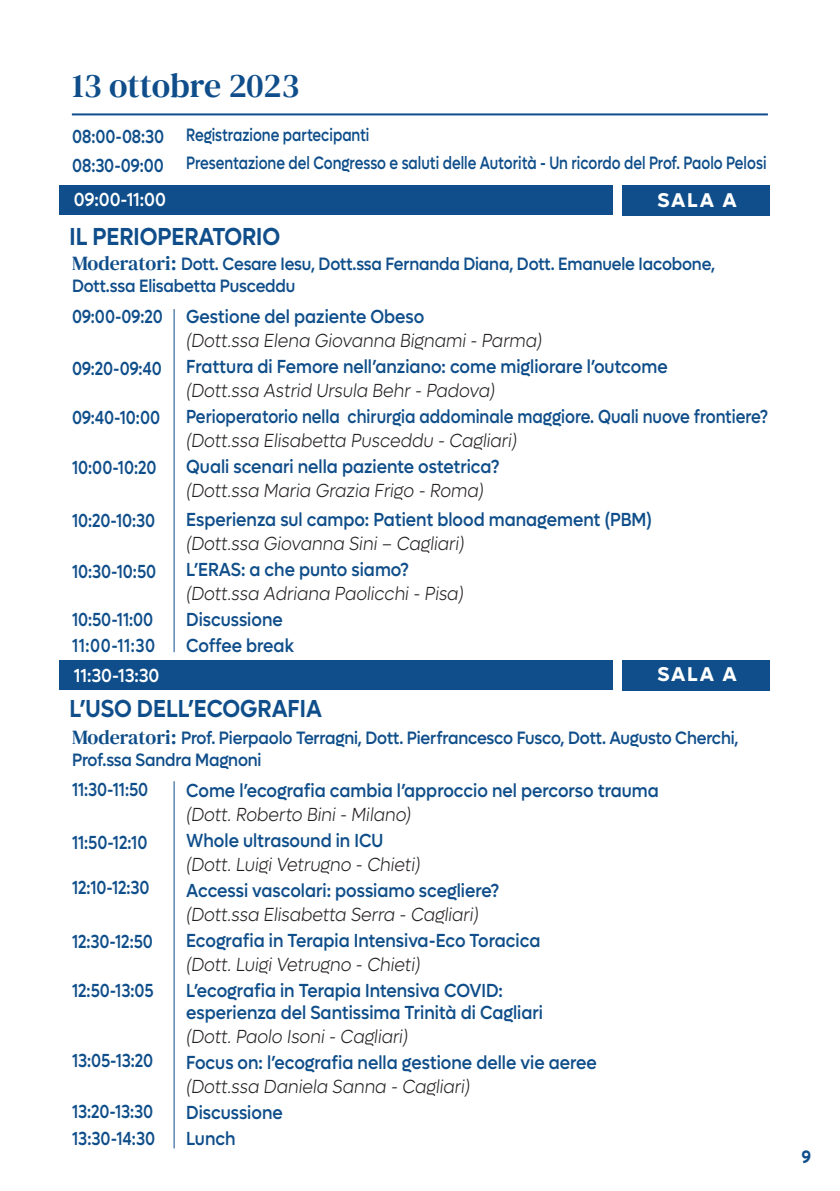
<style>
.page{position:relative;width:840px;height:1191px;background:#fff}
.page>*{position:absolute;margin:0;border:0;box-sizing:border-box;transform-origin:0 0}
.t1{font:34px "DM Serif Text";color:#0f4e8a}
.t2{font:600 24.8px "Lufga";color:#0f4e8a;scale:.9 1}
.t3{font:700 20px "Lufga";letter-spacing:.09em;color:#fff}
.t4{font:500 19px/26px "Lufga";color:#0f4e8a;scale:.9 1}
.t5{font:italic 300 19px "Lufga";color:#231f20;scale:.9 1}
.t6{font:500 19px/29.2px "Lufga";color:#0f4e8a;scale:.83 1}
.t7{font:500 19px "Lufga";color:#0f4e8a;scale:.85 1}
.t8{font:500 19px "Lufga";color:#fff;scale:.9 1}
.t9{font:500 18px/22px "Lufga";letter-spacing:-.01em;color:#0f4e8a;scale:.9 1}
.t10{font:500 18px/28px "Lufga";letter-spacing:-.01em;color:#0f4e8a;scale:.8 1}
.t11{font:600 18px "Lufga";color:#0f4e8a;scale:.9 1}
.s1{font-family:"DM Serif Text";font-weight:400;font-size:20px}
</style>
<div class="page">
<div style="left:60px;top:185px;width:552px;height:30px;background:#0f4e8a"></div>
<div style="left:621px;top:185px;width:148px;height:30px;background:#0f4e8a"></div>
<hr style="left:173px;top:781px;width:1px;height:367px;background:#0f4e8a">
<hr style="left:173px;top:309px;width:1px;height:343px;background:#0f4e8a">
<hr style="left:72px;top:113px;width:695px;height:2px;background:#0f4e8a">
<div style="left:60px;top:660px;width:552px;height:30px;background:#0f4e8a"></div>
<div style="left:621px;top:660px;width:148px;height:30px;background:#0f4e8a"></div>
<h1 class="t1" style="left:72px;top:66px;width:229px">13 ottobre 2023</h1>
<p class="t6" style="left:72px;top:121px;width:113px">08:00-08:30<br>08:30-09:00</p>
<p class="t8" style="left:74px;top:189px;width:104px">09:00-11:00</p>
<p class="t10" style="left:186px;top:121px;width:726px">Registrazione partecipanti<br>Presentazione del Congresso e saluti delle Autorità - Un ricordo del Prof. Paolo Pelosi</p>
<p class="t3" style="left:657px;top:188px;width:81px">SALA A</p>
<h2 class="t2" style="left:69px;top:222px;width:235px">IL PERIOPERATORIO</h2>
<p class="t9" style="left:72px;top:253px;width:715px"><span class="s1">Moderatori:</span> Dott. Cesare Iesu, Dott.ssa Fernanda Diana, Dott. Emanuele Iacobone,<br>Dott.ssa Elisabetta Pusceddu</p>
<p class="t6" style="left:72px;top:302px;width:111px">09:00-09:20</p>
<p class="t6" style="left:72px;top:354px;width:110px">09:20-09:40</p>
<p class="t6" style="left:72px;top:402px;width:107px">09:40-10:00</p>
<p class="t6" style="left:72px;top:453px;width:103px">10:00-10:20</p>
<p class="t6" style="left:72px;top:505px;width:102px">10:20-10:30</p>
<p class="t6" style="left:72px;top:556px;width:103px">10:30-10:50</p>
<p class="t6" style="left:72px;top:604px;width:99px">10:50-11:00</p>
<p class="t6" style="left:72px;top:630px;width:101px">11:00-11:30</p>
<p class="t8" style="left:74px;top:664px;width:96px">11:30-13:30</p>
<p class="t4" style="left:186px;top:303px;width:266px">Gestione del paziente Obeso</p>
<p class="t5" style="left:186px;top:330px;width:397px">(Dott.ssa Elena Giovanna Bignami - Parma)</p>
<p class="t4" style="left:186px;top:353px;width:536px">Frattura di Femore nell’anziano: come migliorare l’outcome</p>
<p class="t5" style="left:186px;top:380px;width:345px">(Dott.ssa Astrid Ursula Behr - Padova)</p>
<p class="t7" style="left:186px;top:405px;width:685px">Perioperatorio nella chirurgia addominale maggiore. Quali nuove frontiere?</p>
<p class="t5" style="left:186px;top:430px;width:369px">(Dott.ssa Elisabetta Pusceddu - Cagliari)</p>
<p class="t4" style="left:186px;top:453px;width:349px">Quali scenari nella paziente ostetrica?</p>
<p class="t5" style="left:186px;top:480px;width:332px">(Dott.ssa Maria Grazia Frigo - Roma)</p>
<p class="t4" style="left:186px;top:507px;width:519px">Esperienza sul campo: Patient blood management (PBM)</p>
<p class="t5" style="left:186px;top:533px;width:311px">(Dott.ssa Giovanna Sini – Cagliari)</p>
<p class="t4" style="left:186px;top:557px;width:249px">L’ERAS: a che punto siamo?</p>
<p class="t5" style="left:186px;top:583px;width:310px">(Dott.ssa Adriana Paolicchi - Pisa)</p>
<p class="t4" style="left:186px;top:607px;width:121px">Discussione<br>Coffee break</p>
<p class="t3" style="left:657px;top:662px;width:81px">SALA A</p>
<h2 class="t2" style="left:69px;top:694px;width:282px">L’USO DELL’ECOGRAFIA</h2>
<p class="t9" style="left:72px;top:726px;width:741px"><span class="s1">Moderatori:</span> Prof. Pierpaolo Terragni, Dott. Pierfrancesco Fusco, Dott. Augusto Cherchi,<br>Prof.ssa Sandra Magnoni</p>
<p class="t6" style="left:72px;top:775px;width:93px">11:30-11:50</p>
<p class="t6" style="left:72px;top:827px;width:92px">11:50-12:10</p>
<p class="t6" style="left:72px;top:873px;width:95px">12:10-12:30</p>
<p class="t6" style="left:72px;top:926px;width:99px">12:30-12:50</p>
<p class="t6" style="left:72px;top:976px;width:100px">12:50-13:05</p>
<p class="t6" style="left:72px;top:1046px;width:99px">13:05-13:20</p>
<p class="t6" style="left:72px;top:1096px;width:99px">13:20-13:30</p>
<p class="t6" style="left:72px;top:1124px;width:101px">13:30-14:30</p>
<p class="t4" style="left:186px;top:777px;width:526px">Come l’ecografia cambia l’approccio nel percorso trauma</p>
<p class="t5" style="left:186px;top:803px;width:252px">(Dott. Roberto Bini - Milano)</p>
<p class="t4" style="left:186px;top:827px;width:220px">Whole ultrasound in ICU</p>
<p class="t5" style="left:186px;top:853px;width:262px">(Dott. Luigi Vetrugno - Chieti)</p>
<p class="t4" style="left:186px;top:877px;width:349px">Accessi vascolari: possiamo scegliere?</p>
<p class="t5" style="left:186px;top:903px;width:326px">(Dott.ssa Elisabetta Serra - Cagliari)</p>
<p class="t4" style="left:186px;top:927px;width:395px">Ecografia in Terapia Intensiva-Eco Toracica</p>
<p class="t5" style="left:186px;top:953px;width:262px">(Dott. Luigi Vetrugno - Chieti)</p>
<p class="t4" style="left:186px;top:979px;width:398px;line-height:22px">L’ecografia in Terapia Intensiva COVID: esperienza del Santissima Trinità di Cagliari</p>
<p class="t5" style="left:186px;top:1025px;width:248px">(Dott. Paolo Isoni - Cagliari)</p>
<p class="t4" style="left:186px;top:1049px;width:457px">Focus on: l’ecografia nella gestione delle vie aeree</p>
<p class="t5" style="left:186px;top:1075px;width:317px">(Dott.ssa Daniela Sanna - Cagliari)</p>
<p class="t4" style="left:186px;top:1099px;width:109px">Discussione<br>Lunch</p>
<p class="t11" style="left:801px;top:1145px;width:12px">9</p>
</div>
